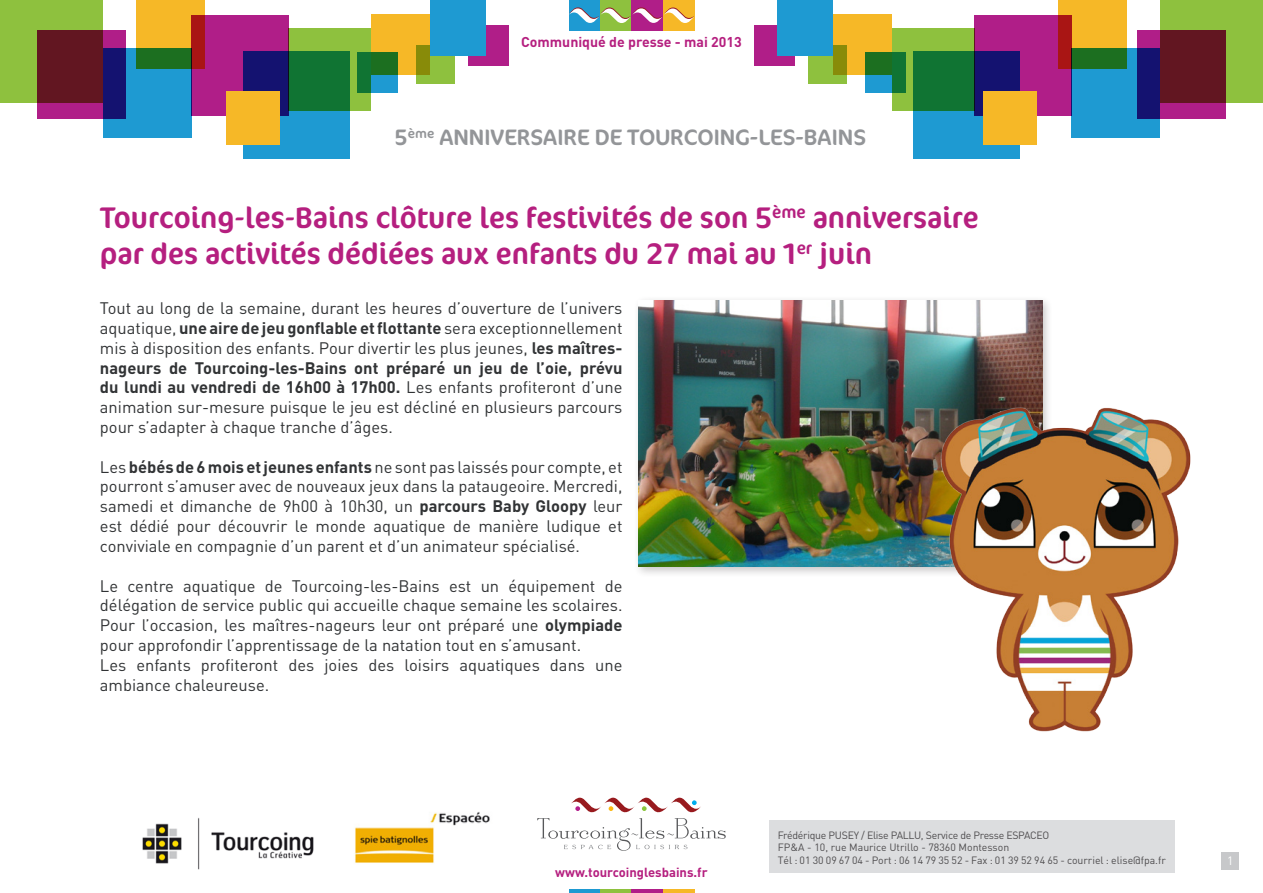
<style>
.page{position:relative;width:1263px;height:893px;background:#fff}
.page>*{position:absolute;margin:0;border:0;box-sizing:border-box;transform-origin:0 0}
.t1{font:condensed 30px "Cocon";color:#b51f7f;scale:1.15 1}
.t2{font:22.5px "Cocon";color:#939598}
.t3{font:16.5px/19.8px "DIN";color:#313335;text-align:justify}
.t4{font:700 14.1px "DIN";color:#b51f7f}
.t5{font:700 13.05px "DIN";color:#b51f7f}
.t6{font:12px "DIN";color:#fff}
.t7{font:10.5px "DIN";color:#4e4c4e}
.t8{font:10.5px "DIN";letter-spacing:-.025em;color:#4e4c4e}
.s1{font-weight:700}
</style>
<div class="page">
<div style="left:569px;top:0;width:31px;height:31px;background:#1e9ad2"></div>
<div style="left:600px;top:0;width:32px;height:31px;background:#8ec13e"></div>
<div style="left:663px;top:0;width:31px;height:31px;background:#f6b827"></div>
<div style="left:632px;top:0;width:31px;height:31px;background:#b01e88"></div>
<svg style="left:569px;top:7px;width:125px;height:16px"></svg>
<div style="left:288px;top:28px;width:83px;height:83px;background:#8ec13e"></div>
<div style="left:416px;top:45px;width:38px;height:39px;background:#8ec13e"></div>
<div style="left:191px;top:16px;width:97px;height:100px;background:#b01e88"></div>
<div style="left:371px;top:15px;width:59px;height:60px;background:#f6b827"></div>
<svg style="left:243px;top:52px;width:107px;height:107px"></svg>
<div style="left:103px;top:48px;width:88px;height:89px;background:#1e9ad2"></div>
<svg style="left:357px;top:52px;width:41px;height:40px"></svg>
<div style="left:468px;top:25px;width:41px;height:41px;background:#b01e88"></div>
<div style="left:226px;top:91px;width:54px;height:54px;background:#f6b827"></div>
<div style="left:430px;top:0;width:56px;height:56px;background:#1e9ad2"></div>
<div style="left:0;top:0;width:103px;height:102px;background:#8ec13e"></div>
<svg style="left:37px;top:30px;width:89px;height:89px;fill:#621621"></svg>
<svg style="left:136px;top:0;width:69px;height:69px;fill:#f6b827"></svg>
<div style="left:892px;top:28px;width:82px;height:83px;background:#8ec13e"></div>
<div style="left:808px;top:45px;width:39px;height:39px;background:#8ec13e"></div>
<div style="left:974px;top:16px;width:97px;height:100px;background:#b01e88"></div>
<div style="left:833px;top:15px;width:59px;height:60px;background:#f6b827"></div>
<svg style="left:913px;top:52px;width:107px;height:107px"></svg>
<div style="left:1071px;top:48px;width:89px;height:89px;background:#1e9ad2"></div>
<svg style="left:865px;top:52px;width:41px;height:40px"></svg>
<div style="left:754px;top:25px;width:40px;height:41px;background:#b01e88"></div>
<div style="left:983px;top:91px;width:54px;height:54px;background:#f6b827"></div>
<div style="left:777px;top:0;width:56px;height:56px;background:#1e9ad2"></div>
<div style="left:1160px;top:0;width:103px;height:102px;background:#8ec13e"></div>
<svg style="left:1137px;top:30px;width:88px;height:89px;fill:#621621"></svg>
<svg style="left:1058px;top:0;width:69px;height:69px;fill:#f6b827"></svg>
<hr style="left:569px;top:889px;width:31px;height:4px;background:#1e9ad2">
<hr style="left:600px;top:889px;width:32px;height:4px;background:#8ec13e">
<hr style="left:663px;top:889px;width:31px;height:4px;background:#f6b827">
<hr style="left:632px;top:889px;width:31px;height:4px;background:#b01e88">
<svg style="left:537px;top:797px;width:189px;height:54px"></svg>
<div style="left:1221px;top:852px;width:18px;height:17px;background:#c7c8ca"></div>
<div style="left:769px;top:821px;width:405px;height:52px;background:#dcdddf"></div>
<img style="left:142px;top:817px;width:172px;height:53px">
<img style="left:355px;top:812px;width:135px;height:51px">
<div style="left:633px;top:295px;width:421px;height:283px;background:#231f20;opacity:.25"></div>
<img style="left:638px;top:301px;width:404px;height:265px">
<img style="left:887px;top:381px;width:304px;height:351px">
<p class="t4" style="left:521px;top:33px;width:222px">Communiqué de presse - mai 2013</p>
<p class="t2" style="left:395px;top:124px;width:473px">5<sup>ème</sup> ANNIVERSAIRE DE TOURCOING-LES-BAINS</p>
<p class="t1" style="left:100px;top:200px;width:766px">Tourcoing-les-Bains clôture les festivités de son 5<sup>ème</sup> anniversaire</p>
<p class="t1" style="left:100px;top:236px;width:673px">par des activités dédiées aux enfants du 27 mai au 1<sup>er</sup> juin</p>
<p class="t3" style="left:100px;top:298px;width:524px">Tout au long de la semaine, durant les heures d’ouverture de l’univers aquatique, <span class="s1">une aire de jeu gonflable et flottante</span> sera exceptionnellement mis à disposition des enfants. Pour divertir les plus jeunes, <span class="s1">les maîtres&shy;nageurs de Tourcoing-les-Bains ont préparé un jeu de l’oie, prévu du lundi au vendredi de 16h00 à 17h00.</span> Les enfants profiteront d’une animation sur-mesure puisque le jeu est décliné en plusieurs parcours pour s’adapter à chaque tranche d’âges.</p>
<p class="t3" style="left:100px;top:456px;width:524px">Les <span class="s1">bébés de 6 mois et jeunes enfants</span> ne sont pas laissés pour compte, et pourront s’amuser avec de nouveaux jeux dans la pataugeoire. Mercredi, samedi et dimanche de 9h00 à 10h30, un <span class="s1">parcours Baby Gloopy</span> leur est dédié pour découvrir le monde aquatique de manière ludique et conviviale en compagnie d’un parent et d’un animateur spécialisé.</p>
<p class="t3" style="left:100px;top:575px;width:524px">Le centre aquatique de Tourcoing-les-Bains est un équipement de délégation de service public qui accueille chaque semaine les scolaires.<br>Pour l’occasion, les maîtres-nageurs leur ont préparé une <span class="s1">olympiade </span>pour approfondir l’apprentissage de la natation tout en s’amusant.</p>
<p class="t3" style="left:100px;top:654px;width:524px">Les enfants profiteront des joies des loisirs aquatiques dans une ambiance chaleureuse.</p>
<p class="t5" style="left:555px;top:864px;width:154px">www.tourcoinglesbains.fr</p>
<p class="t8" style="left:778px;top:828px;width:273px">Frédérique PUSEY / Elise PALLU, Service de Presse ESPACEO</p>
<p class="t7" style="left:778px;top:841px;width:233px">FP&amp;A - 10, rue Maurice Utrillo - 78360 Montesson</p>
<p class="t7" style="left:778px;top:853px;width:389px">Tél : 01 30 09 67 04 - Port : 06 14 79 35 52 - Fax : 01 39 52 94 65 - courriel : elise@fpa.fr</p>
<p class="t6" style="left:1227px;top:853px;width:8px">1</p>
</div>
